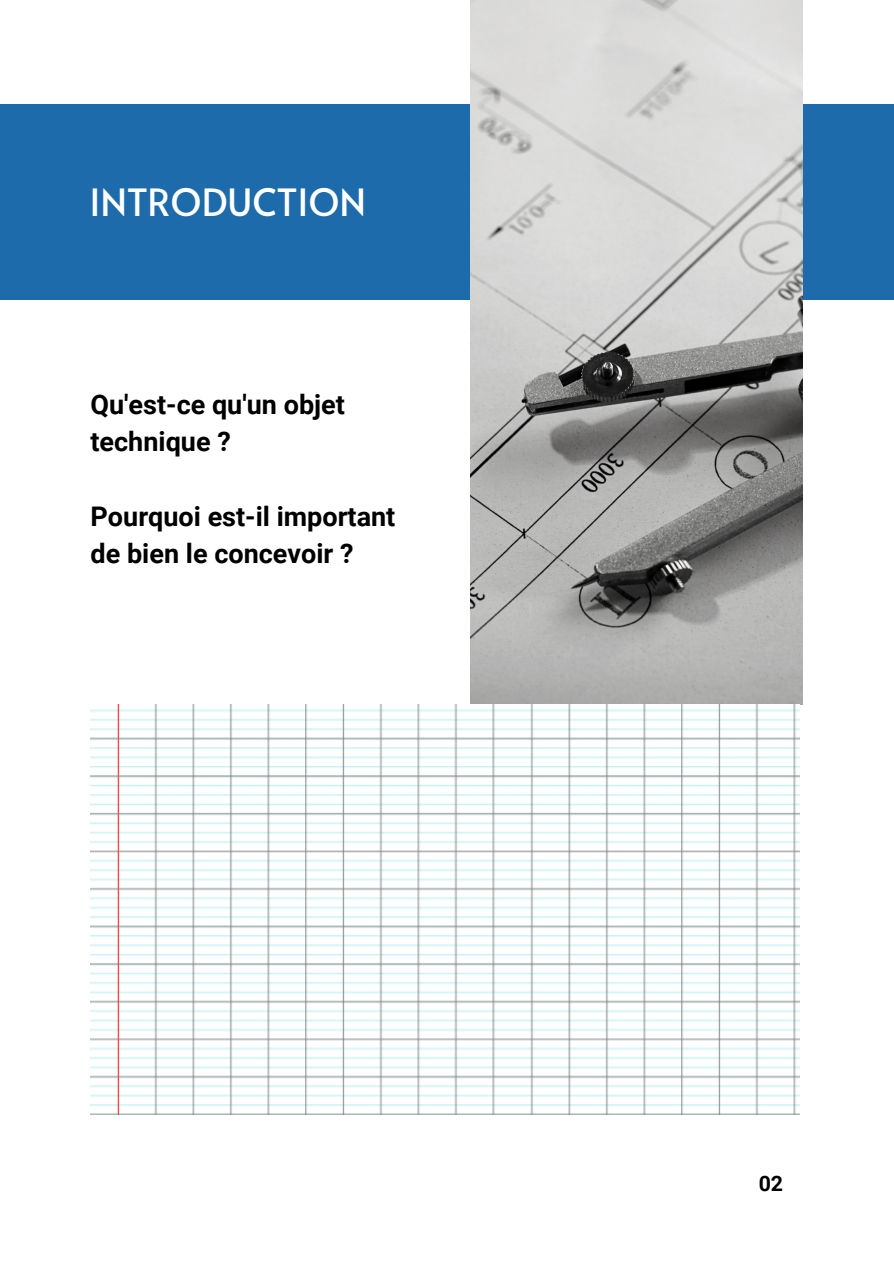
<style>
.page{position:relative;width:894px;height:1264px;background:#fff}
.page>*{position:absolute;margin:0;border:0;box-sizing:border-box;transform-origin:0 0}
.t1{font:37.5px "Alata";color:#fff}
.t2{font:700 27px/37.2px "Roboto";color:#000}
.t3{font:700 21.3px "Roboto";color:#000}
</style>
<div class="page">
<div style="left:0;top:104px;width:893px;height:195px;background:#1d6bab"></div>
<img style="left:470px;top:0;width:332px;height:704px">
<img style="left:498px;top:704px;width:301px;height:410px">
<img style="left:445px;top:704px;width:53px;height:410px">
<img style="left:90px;top:704px;width:355px;height:410px">
<p class="t1" style="left:89px;top:175px;width:278px">INTRODUCTION</p>
<h1 class="t2" style="left:90px;top:386px;width:256px">Qu'est-ce qu'un objet technique ?</h1>
<p class="t2" style="left:90px;top:498px;width:306px">Pourquoi est-il important de bien le concevoir ?</p>
<p class="t3" style="left:758px;top:1171px;width:26px">02</p>
</div>
